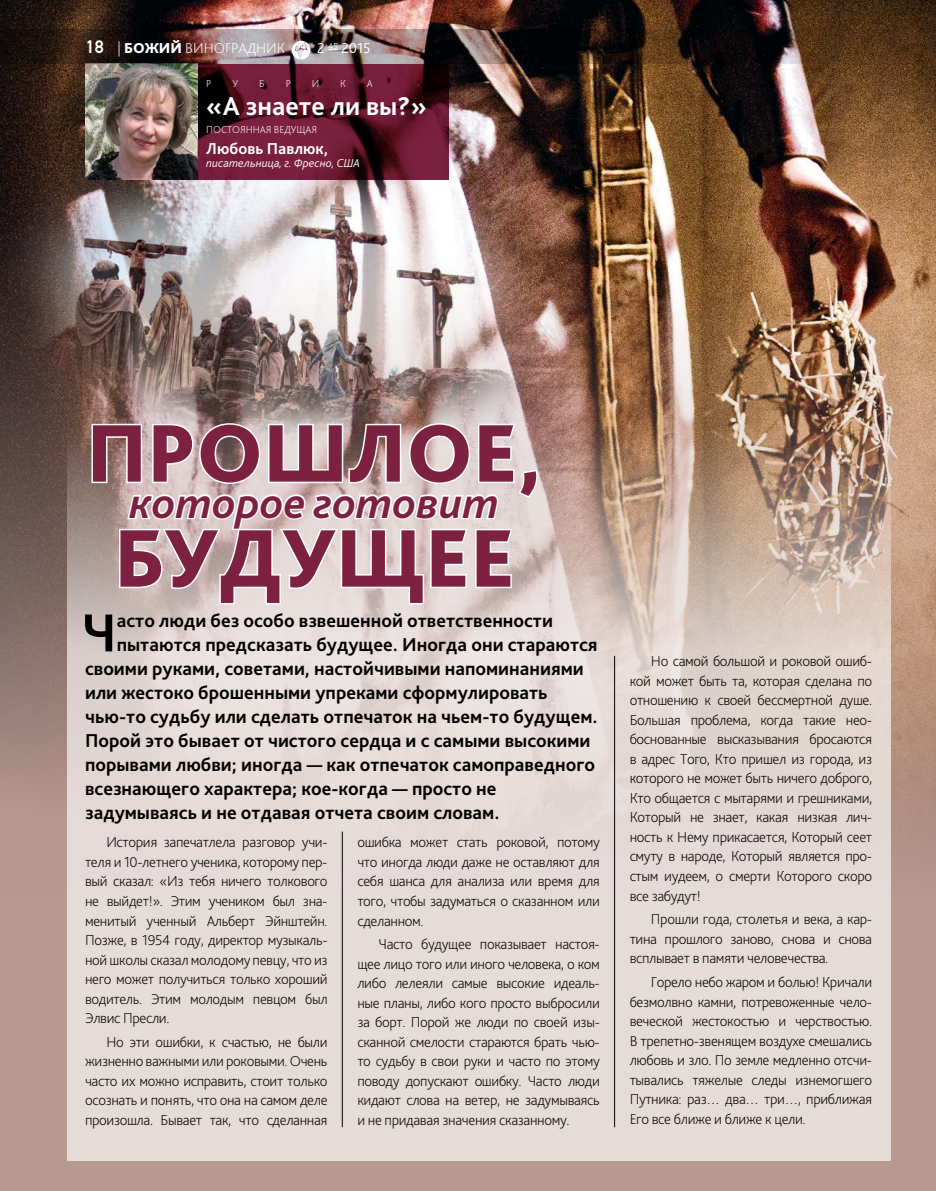
<style>
.page{position:relative;width:936px;height:1191px;background:#fff}
.page>*{position:absolute;margin:0;border:0;box-sizing:border-box;transform-origin:0 0}
.t1{font:800 85.5px "Bliss Pro";color:#7d2141}
.t2{font:700 55.95px "Bliss Pro";color:#000}
.t3{font:italic 700 45px "Bliss Pro";color:#7d2141}
.t4{font:700 27px "Bliss Pro";color:#fff}
.t5{font:700 19.5px "Bliss Pro";color:#000}
.t6{font:700 16.5px "Bliss Pro";color:#fff}
.t7{font:200 15px/19.5px "Bliss Pro";letter-spacing:-.025em;color:#000;text-align:justify}
.t8{font:200 15px "Bliss Pro";color:#fff}
.t9{font:300 15px "Bliss Pro";color:#fff}
.t10{font:italic 300 12px "Bliss Pro";color:#fff}
.t11{font:200 10.5px "Bliss Pro";color:#fff}
.s1{font-family:"PF Din Text Pro";font-weight:500;font-size:18px}
.s2{font-weight:800}
</style>
<div class="page">
<div style="left:0;top:0;width:935px;height:1191px;background:#b79990"></div>
<img style="left:0;top:0;width:935px;height:892px">
<img style="left:67px;top:0;width:823px;height:1160px">
<hr style="left:614px;top:656px;width:1px;height:471px;background:#000">
<hr style="left:342px;top:831px;width:1px;height:296px;background:#000">
<svg style="left:90px;top:422px;width:449px;height:184px;background:#daccca"></svg>
<svg style="left:0;top:30px;width:935px;height:34px;background:#3a2a22"></svg>
<img style="left:85px;top:41px;width:364px;height:139px">
<p class="t8" style="left:85px;top:39px;width:201px"><span class="s1">18</span> | <span class="s2">БОЖИЙ</span> ВИНОГРАДНИК</p>
<p class="t9" style="left:317px;top:39px;width:55px">2 <sup>45</sup> 2015</p>
<p class="t11" style="left:206px;top:77px;width:7px">Р</p>
<p class="t11" style="left:232px;top:77px;width:7px">У</p>
<p class="t11" style="left:259px;top:77px;width:7px">Б</p>
<p class="t11" style="left:285px;top:77px;width:7px">Р</p>
<p class="t11" style="left:312px;top:77px;width:9px">И</p>
<p class="t11" style="left:340px;top:77px;width:7px">К</p>
<p class="t11" style="left:367px;top:77px;width:8px">А</p>
<h3 class="t4" style="left:206px;top:90px;width:222px">«А знаете ли вы?»</h3>
<p class="t11" style="left:206px;top:123px;width:112px">ПОСТОЯННАЯ ВЕДУЩАЯ</p>
<p class="t6" style="left:206px;top:138px;width:123px">Любовь Павлюк,</p>
<p class="t10" style="left:206px;top:156px;width:155px">писательница, г. Фресно, США</p>
<h1 class="t1" style="left:86px;top:400px;width:457px">ПРОШЛОЕ,</h1>
<h3 class="t3" style="left:130px;top:475px;width:371px">которое готовит</h3>
<h1 class="t1" style="left:114px;top:505px;width:402px">БУДУЩЕЕ</h1>
<h2 class="t2" style="left:81px;top:598px;width:37px">Ч</h2>
<h3 class="t5" style="left:117px;top:609px;width:438px">асто люди без особо взвешенной ответственности</h3>
<h3 class="t5" style="left:117px;top:633px;width:482px">пытаются предсказать будущее. Иногда они стараются</h3>
<h3 class="t5" style="left:85px;top:657px;width:500px">своими руками, советами, настойчивыми напоминаниями</h3>
<h3 class="t5" style="left:85px;top:681px;width:464px">или жестоко брошенными упреками сформулировать</h3>
<h3 class="t5" style="left:85px;top:705px;width:514px">чью-то судьбу или сделать отпечаток на чьем-то будущем.</h3>
<h3 class="t5" style="left:85px;top:729px;width:507px">Порой это бывает от чистого сердца и с самыми высокими</h3>
<h3 class="t5" style="left:85px;top:753px;width:511px">порывами любви; иногда — как отпечаток самоправедного</h3>
<h3 class="t5" style="left:85px;top:777px;width:413px">всезнающего характера; кое-когда — просто не</h3>
<h3 class="t5" style="left:85px;top:801px;width:416px">задумываясь и не отдавая отчета своим словам.</h3>
<p class="t7" style="left:85px;top:832px;width:244px;text-indent:21px">История запечатлела разговор учи&shy;теля и 10-летнего ученика, которому пер&shy;вый сказал: «Из тебя ничего толкового не выйдет!». Этим учеником был зна&shy;менитый ученный Альберт Эйнштейн.<br>Позже, в 1954 году, директор музыкаль&shy;ной школы сказал молодому певцу, что из него может получиться только хороший водитель. Этим молодым певцом был Элвис Пресли.</p>
<p class="t7" style="left:85px;top:1031px;width:244px;text-indent:21px">Но эти ошибки, к счастью, не были жизненно важными или роковыми. Очень часто их можно исправить, стоит только осознать и понять, что она на самом деле произошла. Бывает так, что сделанная</p>
<p class="t7" style="left:357px;top:832px;width:244px">ошибка может стать роковой, потому что иногда люди даже не оставляют для себя шанса для анализа или время для того, чтобы задуматься о сказанном или сделанном.</p>
<p class="t7" style="left:357px;top:934px;width:244px;text-indent:21px">Часто будущее показывает настоя&shy;щее лицо того или иного человека, о ком либо лелеяли самые высокие идеаль&shy;ные планы, либо кого просто выбросили за борт. Порой же люди по своей изы&shy;сканной смелости стараются брать чью&shy;то судьбу в свои руки и часто по этому поводу допускают ошибку. Часто люди кидают слова на ветер, не задумываясь и не придавая значения сказанному.</p>
<p class="t7" style="left:629px;top:651px;width:244px;text-indent:21px">Но самой большой и роковой ошиб&shy;кой может быть та, которая сделана по отношению к своей бессмертной душе.<br>Большая проблема, когда такие нео&shy;боснованные высказывания бросаются в адрес Того, Кто пришел из города, из которого не может быть ничего доброго, Кто общается с мытарями и грешниками, Который не знает, какая низкая лич&shy;ность к Нему прикасается, Который сеет смуту в народе, Который является про&shy;стым иудеем, о смерти Которого скоро все забудут!</p>
<p class="t7" style="left:629px;top:909px;width:244px;text-indent:21px">Прошли года, столетья и века, а кар&shy;тина прошлого заново, снова и снова всплывает в памяти человечества.</p>
<p class="t7" style="left:629px;top:972px;width:244px;text-indent:21px">Горело небо жаром и болью! Кричали безмолвно камни, потревоженные чело&shy;веческой жестокостью и черствостью.<br>В трепетно-звенящем воздухе смешались любовь и зло. По земле медленно отсчи&shy;тывались тяжелые следы изнемогшего Путника: раз… два… три…, приближая Его все ближе и ближе к цели.</p>
</div>
